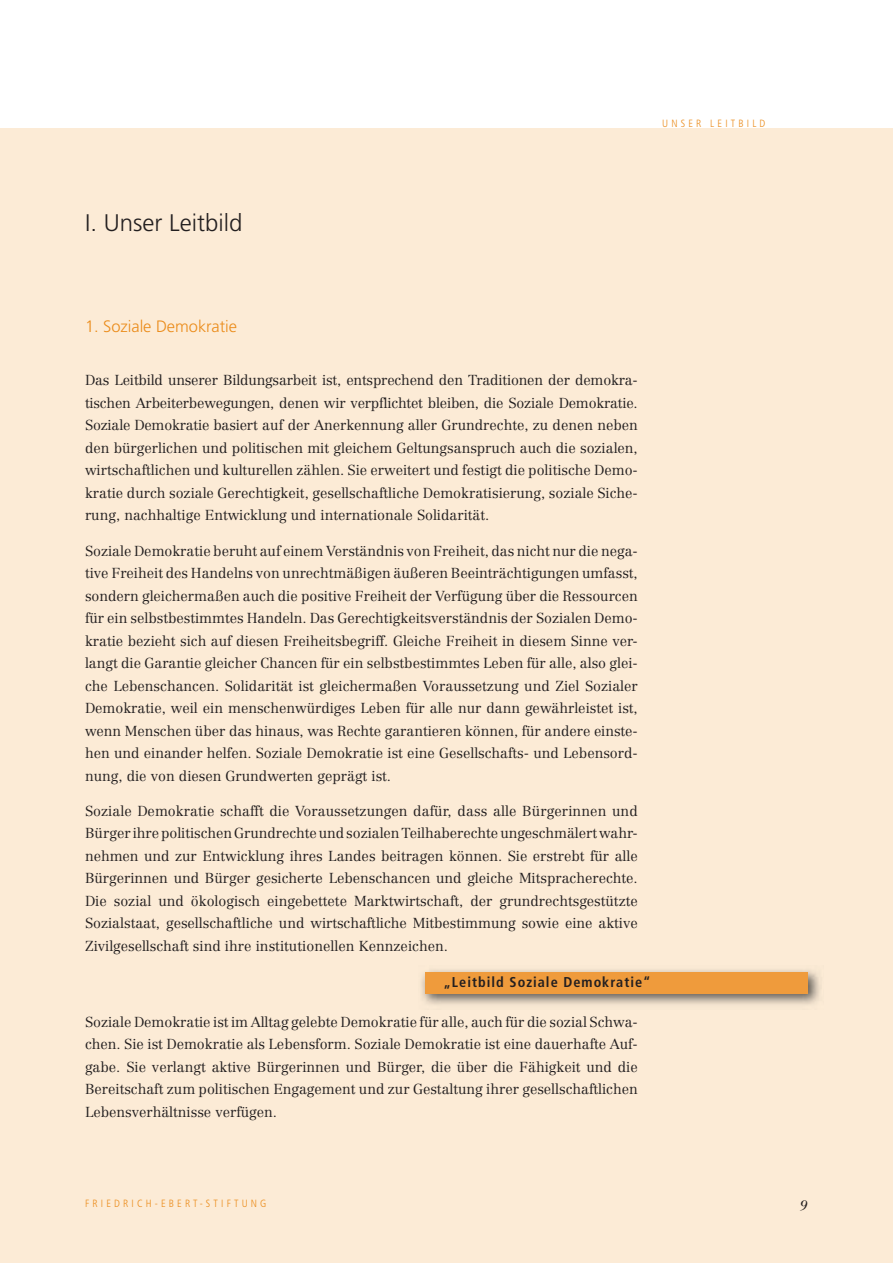
<style>
.page{position:relative;width:893px;height:1263px;background:#fcebd6}
.page>*{position:absolute;margin:0;border:0;box-sizing:border-box;transform-origin:0 0}
.t1{font:300 24px "Frutiger";color:#231f20}
.t2{font:300 16.5px "Frutiger";letter-spacing:-.005em;color:#eb8c1b}
.t3{font:300 14.25px/22.5px "Centennial";letter-spacing:-.005em;color:#231f20;text-align:justify}
.t4{font:700 condensed 14.25px "Frutiger";letter-spacing:.07em;color:#231f20}
.t5{font:italic 13.5px "Centennial";color:#231f20}
.t6{font:300 condensed 10.5px "Frutiger";letter-spacing:.3em;color:#eb8c1b}
</style>
<div class="page">
<div style="left:0;top:0;width:893px;height:128px;background:#fff"></div>
<img style="left:421px;top:970px;width:400px;height:35px">
<div style="left:425px;top:972px;width:383px;height:22px;background:#ef9b3c"></div>
<h1 class="t1" style="left:85px;top:213px;width:159px">I. Unser Leitbild</h1>
<p class="t6" style="left:662px;top:119px;width:105px">UNSER LEITBILD</p>
<p class="t2" style="left:85px;top:319px;width:154px">1. Soziale Demokratie</p>
<p class="t3" style="left:85px;top:370px;width:554px">Das Leitbild unserer Bildungsarbeit ist, entsprechend den Traditionen der demokra&shy;tischen Arbeiterbewegungen, denen wir verpflichtet bleiben, die Soziale Demokratie.<br>Soziale Demokratie basiert auf der Anerkennung aller Grundrechte, zu denen neben den bürgerlichen und politischen mit gleichem Geltungsanspruch auch die sozialen, wirtschaftlichen und kulturellen zählen. Sie erweitert und festigt die politische Demo&shy;kratie durch soziale Gerechtigkeit, gesellschaftliche Demokratisierung, soziale Siche&shy;rung, nachhaltige Entwicklung und internationale Solidarität.</p>
<p class="t3" style="left:85px;top:540px;width:554px">Soziale Demokratie beruht auf einem Verständnis von Freiheit, das nicht nur die nega&shy;tive Freiheit des Handelns von unrechtmäßigen äußeren Beeinträchtigungen umfasst, sondern gleichermaßen auch die positive Freiheit der Verfügung über die Ressourcen für ein selbstbestimmtes Handeln. Das Gerechtigkeitsverständnis der Sozialen Demo&shy;kratie bezieht sich auf diesen Freiheitsbegriff. Gleiche Freiheit in diesem Sinne ver&shy;langt die Garantie gleicher Chancen für ein selbstbestimmtes Leben für alle, also glei&shy;che Lebenschancen. Solidarität ist gleichermaßen Voraussetzung und Ziel Sozialer Demokratie, weil ein menschenwürdiges Leben für alle nur dann gewährleistet ist, wenn Menschen über das hinaus, was Rechte garantieren können, für andere einste&shy;hen und einander helfen. Soziale Demokratie ist eine Gesellschafts- und Lebensord&shy;nung, die von diesen Grundwerten geprägt ist.</p>
<p class="t3" style="left:85px;top:801px;width:554px">Soziale Demokratie schafft die Voraussetzungen dafür, dass alle Bürgerinnen und Bürger ihre poli tischen Grundrechte und sozialen Teilhaberechte ungeschmälert wahr&shy;nehmen und zur Entwicklung ihres Landes beitragen können. Sie erstrebt für alle Bürgerinnen und Bürger gesicherte Lebenschancen und gleiche Mitspracherechte.<br>Die sozial und ökologisch eingebettete Marktwirtschaft, der grundrechtsgestützte Sozial staat, gesellschaftliche und wirtschaftliche Mitbestimmung sowie eine aktive Zivilgesellschaft sind ihre institutionellen Kennzeichen.</p>
<p class="t4" style="left:444px;top:977px;width:209px">„Leitbild Soziale Demokratie“</p>
<p class="t3" style="left:85px;top:1012px;width:554px">Soziale Demokratie ist im Alltag gelebte Demokratie für alle, auch für die sozial Schwa&shy;chen. Sie ist Demokratie als Lebensform. Soziale Demokratie ist eine dauerhafte Auf&shy;gabe. Sie verlangt aktive Bürgerinnen und Bürger, die über die Fähigkeit und die Bereitschaft zum politischen Engagement und zur Gestaltung ihrer gesellschaftlichen Lebensverhältnisse verfügen.</p>
<p class="t6" style="left:85px;top:1199px;width:183px">FRIEDRICH-EBERT-STIFTUNG</p>
<p class="t5" style="left:800px;top:1199px;width:9px">9</p>
</div>
